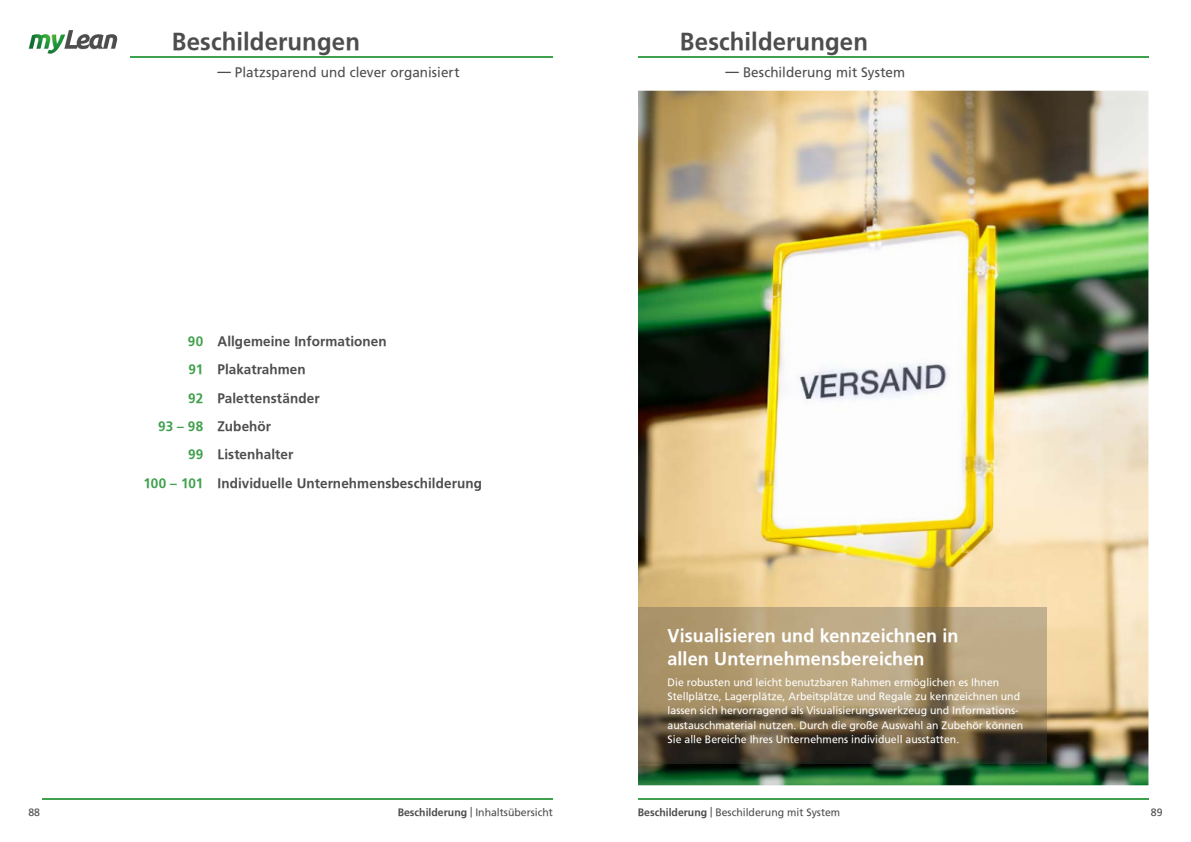
<style>
.page{position:relative;width:1191px;height:842px;background:#fff}
.page>*{position:absolute;margin:0;border:0;box-sizing:border-box;transform-origin:0 0}
.t1{font:700 24px "Frutiger";letter-spacing:.005em;color:#4e4d4d}
.t2{font:700 18px/23px "Frutiger";letter-spacing:.005em;color:#fff}
.t3{font:700 13.5px/28.4px "Frutiger";letter-spacing:.005em;color:#4e4d4d}
.t4{font:13.5px "Frutiger";letter-spacing:.005em;color:#4e4d4d}
.t5{font:700 13.5px/28.3px "Frutiger";color:#3fa14d;text-align:right}
.t6{font:10.5px/14.2px "Frutiger";color:#fff}
.t7{font:10.5px "Frutiger";color:#4e4d4d}
.s1{font-weight:700}
</style>
<div class="page">
<hr style="left:43px;top:799px;width:510px;height:1px;background:#3fa14d">
<hr style="left:130px;top:57px;width:423px;height:1px;background:#3fa14d">
<hr style="left:638px;top:57px;width:510px;height:1px;background:#3fa14d">
<hr style="left:638px;top:799px;width:510px;height:1px;background:#3fa14d">
<svg style="left:28px;top:30px;width:90px;height:20px"></svg>
<img style="left:29px;top:34px;width:36px;height:20px">
<img style="left:638px;top:91px;width:510px;height:694px">
<img style="left:638px;top:607px;width:408px;height:157px">
<h1 class="t1" style="left:172px;top:28px;width:190px">Beschilderungen</h1>
<p class="t4" style="left:217px;top:64px;width:244px"><span class="s1">—</span> Platzsparend und clever organisiert</p>
<p class="t5" style="left:143px;top:327px;width:61px">90<br>91<br>92<br>93 – 98<br>99<br>100 – 101</p>
<p class="t3" style="left:217px;top:327px;width:266px">Allgemeine Informationen<br>Plakatrahmen<br>Palettenständer<br>Zubehör<br>Listenhalter<br>Individuelle Unternehmensbeschilderung</p>
<h1 class="t1" style="left:680px;top:28px;width:190px">Beschilderungen</h1>
<p class="t4" style="left:725px;top:64px;width:181px"><span class="s1">—</span> Beschilderung mit System</p>
<h2 class="t2" style="left:667px;top:624px;width:292px">Visualisieren und kennzeichnen in allen Unternehmensbereichen</h2>
<p class="t6" style="left:667px;top:675px;width:357px">Die robusten und leicht benutzbaren Rahmen ermöglichen es Ihnen Stellplätze, Lagerplätze, Arbeitsplätze und Regale zu kennzeichnen und lassen sich hervorragend als Visualisierungswerkzeug und Informations&shy;austauschmaterial nutzen. Durch die große Auswahl an Zubehör können Sie alle Bereiche Ihres Unternehmens individuell ausstatten.</p>
<p class="t7" style="left:28px;top:806px;width:13px">88</p>
<p class="t7" style="left:398px;top:806px;width:157px"><span class="s1">Beschilderung</span> | Inhaltsübersicht</p>
<p class="t7" style="left:1151px;top:806px;width:13px">89</p>
<p class="t7" style="left:638px;top:806px;width:204px"><span class="s1">Beschilderung</span> | Beschilderung mit System</p>
</div>
